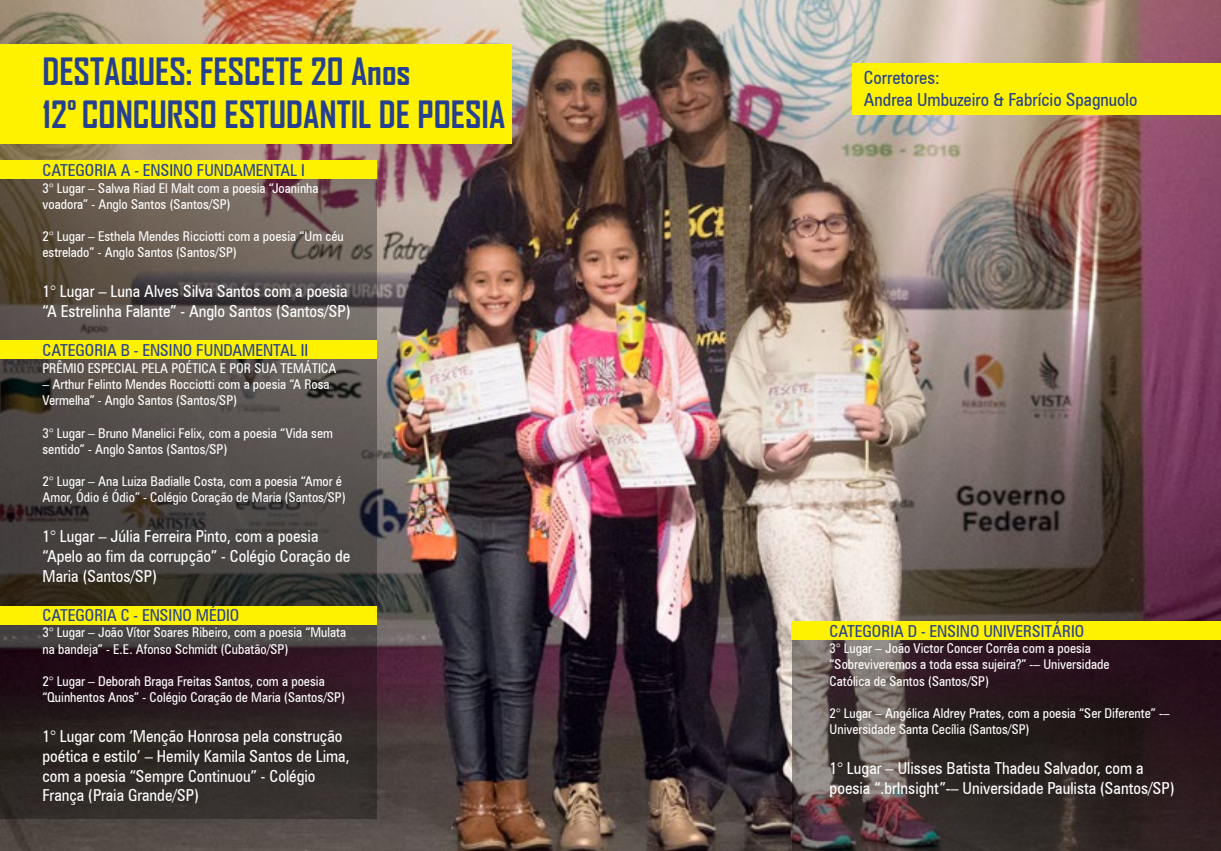
<style>
.page{position:relative;width:1221px;height:851px;background:#fff}
.page>*{position:absolute;margin:0;border:0;box-sizing:border-box;transform-origin:0 0}
.t1{font:700 36px/43.2px "Agency FB";color:#25408f}
.t2{font:condensed 18px/21.6px "Zurich BT";color:#25408f}
.t3{font:condensed 16.5px/19.8px "Zurich BT";color:#fff}
.t4{font:condensed 16.5px "Zurich BT";color:#25408f}
.t5{font:condensed 13.5px/16.2px "Zurich BT";color:#fff}
.t6{font:12px "Freshman";color:#25408f}
</style>
<div class="page">
<img style="left:0;top:0;width:1220px;height:850px">
<svg style="left:791px;top:639px;width:429px;height:211px;background:#3e3031"></svg>
<svg style="left:0;top:179px;width:376px;height:639px;background:#49403d"></svg>
<div style="left:0;top:44px;width:512px;height:100px;background:#fff200"></div>
<div style="left:0;top:160px;width:376px;height:19px;background:#fff200"></div>
<div style="left:0;top:340px;width:376px;height:19px;background:#fff200"></div>
<div style="left:0;top:605px;width:376px;height:19px;background:#fff200"></div>
<div style="left:791px;top:621px;width:429px;height:18px;background:#fff200"></div>
<div style="left:853px;top:64px;width:367px;height:51px;background:#fff200"></div>
<h1 class="t1" style="left:43px;top:49px;width:464px">DESTAQUES: FESCETE 20 Anos<br>12 CONCURSO ESTUDANTIL DE POESIA</h1>
<p class="t6" style="left:68px;top:100px;width:10px">0</p>
<p class="t4" style="left:43px;top:160px;width:264px">CATEGORIA A - ENSINO FUNDAMENTAL I</p>
<p class="t5" style="left:43px;top:179px;width:277px">3° Lugar – Salwa Riad El Malt com a poesia “Joaninha voadora” - Anglo Santos (Santos/SP)</p>
<p class="t5" style="left:43px;top:228px;width:303px">2° Lugar – Esthela Mendes Ricciotti com a poesia “Um céu estrelado” - Anglo Santos (Santos/SP)</p>
<p class="t3" style="left:43px;top:281px;width:309px">1° Lugar – Luna Alves Silva Santos com a poesia “A Estrelinha Falante” - Anglo Santos (Santos/SP)</p>
<p class="t4" style="left:43px;top:340px;width:267px">CATEGORIA B - ENSINO FUNDAMENTAL II</p>
<p class="t5" style="left:43px;top:359px;width:295px">PRÊMIO ESPECIAL PELA POÉTICA E POR SUA TEMÁTICA</p>
<p class="t5" style="left:43px;top:376px;width:288px">– Arthur Felinto Mendes Rocciotti com a poesia “A Rosa<br>Vermelha” - Anglo Santos (Santos/SP)</p>
<p class="t5" style="left:43px;top:424px;width:292px">3° Lugar – Bruno Manelici Felix, com a poesia “Vida sem sentido” - Anglo Santos (Santos/SP)</p>
<p class="t5" style="left:43px;top:473px;width:304px">2° Lugar – Ana Luiza Badialle Costa, com a poesia “Amor é<br>Amor, Ódio é Ódio” - Colégio Coração de Maria (Santos/SP)</p>
<p class="t3" style="left:43px;top:526px;width:309px">1° Lugar – Júlia Ferreira Pinto, com a poesia “Apelo ao fim da corrupção” - Colégio Coração de<br>Maria (Santos/SP)</p>
<p class="t4" style="left:43px;top:605px;width:198px">CATEGORIA C - ENSINO MÉDIO</p>
<p class="t5" style="left:43px;top:624px;width:305px">3° Lugar – João Vítor Soares Ribeiro, com a poesia “Mulata na bandeja” - E.E. Afonso Schmidt (Cubatão/SP)</p>
<p class="t5" style="left:43px;top:673px;width:304px">2° Lugar – Deborah Braga Freitas Santos, com a poesia “Quinhentos Anos” - Colégio Coração de Maria (Santos/SP)</p>
<p class="t3" style="left:43px;top:726px;width:308px">1° Lugar com ‘Menção Honrosa pela construção poética e estilo’ – Hemily Kamila Santos de Lima, com a poesia “Sempre Continuou” - Colégio França (Praia Grande/SP)</p>
<h2 class="t2" style="left:864px;top:66px;width:275px">Corretores:<br>Andrea Umbuzeiro &amp; Fabrício Spagnuolo</h2>
<p class="t4" style="left:829px;top:621px;width:256px">CATEGORIA D - ENSINO UNIVERSITÁRIO</p>
<p class="t5" style="left:829px;top:640px;width:281px">3° Lugar – João Victor Concer Corrêa com a poesia “Sobreviveremos a toda essa sujeira?” -– Universidade<br>Católica de Santos (Santos/SP)</p>
<p class="t5" style="left:829px;top:705px;width:341px">2° Lugar – Angélica Aldrey Prates, com a poesia “Ser Diferente” -–<br>Universidade Santa Cecília (Santos/SP)</p>
<p class="t3" style="left:829px;top:757px;width:346px">1° Lugar – Ulisses Batista Thadeu Salvador, com a poesia “.brInsight”-– Universidade Paulista (Santos/SP)</p>
</div>
